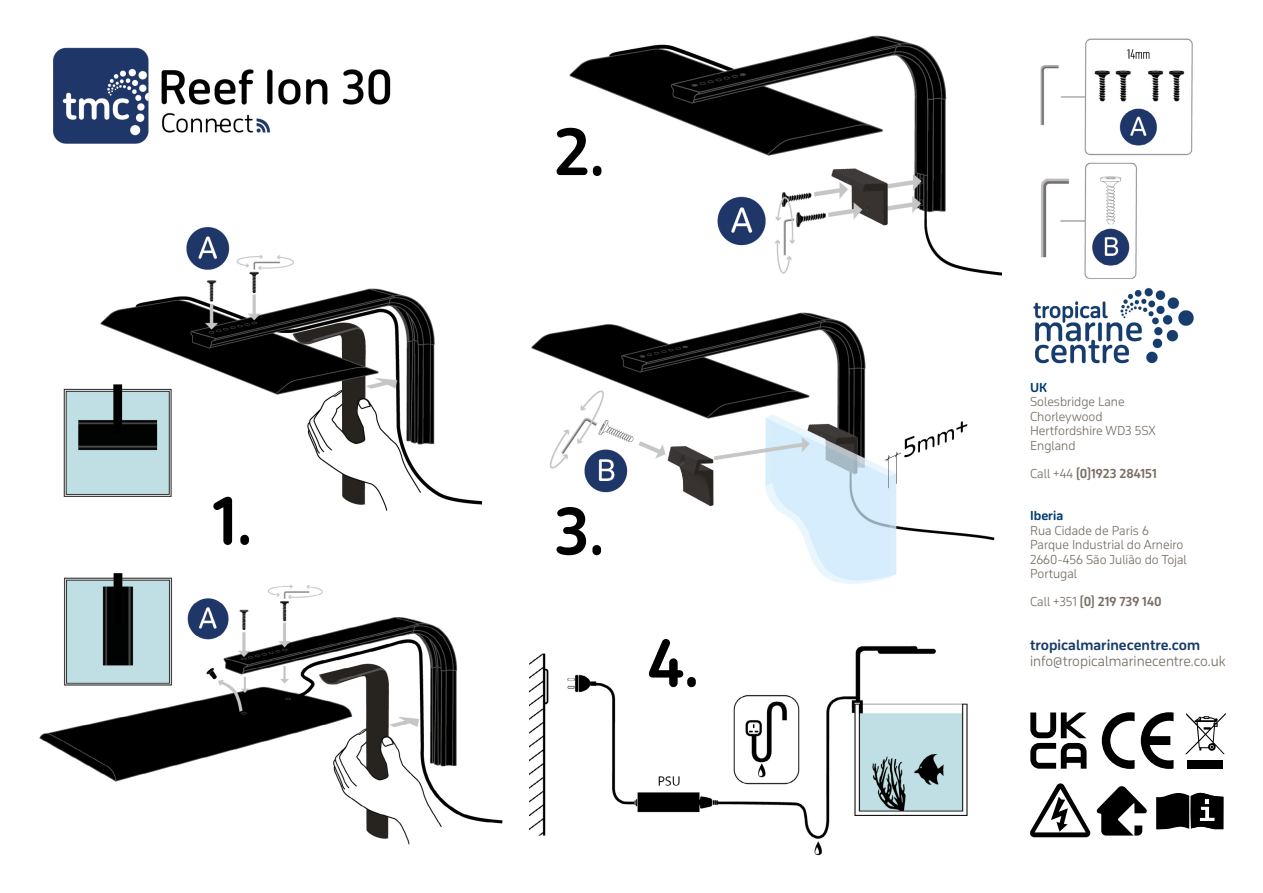
<style>
.page{position:relative;width:1263px;height:893px;background:#fff}
.page>*{position:absolute;margin:0;border:0;box-sizing:border-box;transform-origin:0 0}
.t1{font:61.5px "October Std Bld";color:#000}
.t2{font:300 13.5px "October Std";color:#786f65}
.t3{font:13.5px "October Std Bld";color:#183c6a}
.t4{font:300 12px/14.4px "October Std";color:#786f65}
.t5{font:12px "October Std Bld";color:#786f65}
.t6{font:12px "October Std Bld";color:#003a70}
.s1{font-family:"October Std";font-weight:300}
</style>
<div class="page">
<img style="left:100px;top:227px;width:382px;height:284px">
<img style="left:53px;top:47px;width:338px;height:97px">
<img style="left:569px;top:35px;width:432px;height:241px">
<img style="left:531px;top:312px;width:464px;height:272px">
<img style="left:529px;top:646px;width:439px;height:210px">
<img style="left:1033px;top:287px;width:161px;height:77px">
<svg style="left:1156px;top:793px;width:67px;height:36px;background:#252525"></svg>
<svg style="left:1102px;top:712px;width:32px;height:57px"></svg>
<svg style="left:1141px;top:712px;width:32px;height:57px"></svg>
<svg style="left:1185px;top:713px;width:41px;height:41px"></svg>
<div style="left:1187px;top:760px;width:36px;height:9px;background:#000"></div>
<svg style="left:1097px;top:786px;width:50px;height:50px"></svg>
<svg style="left:1030px;top:712px;width:56px;height:57px"></svg>
<svg style="left:1030px;top:783px;width:60px;height:54px"></svg>
<img style="left:39px;top:584px;width:464px;height:260px">
<img style="left:62px;top:573px;width:111px;height:115px">
<img style="left:63px;top:382px;width:110px;height:116px">
<img style="left:1040px;top:38px;width:153px;height:241px">
<h1 class="t1" style="left:213px;top:479px;width:41px">1.</h1>
<h1 class="t1" style="left:554px;top:110px;width:52px">2.</h1>
<h1 class="t1" style="left:554px;top:490px;width:51px">3.</h1>
<h1 class="t1" style="left:648px;top:621px;width:53px">4.</h1>
<p class="t6" style="left:1030px;top:379px;width:19px">UK</p>
<p class="t4" style="left:1030px;top:395px;width:127px">Solesbridge Lane<br>Chorleywood<br>Hertfordshire WD3 5SX<br>England</p>
<p class="t5" style="left:1030px;top:466px;width:128px"><span class="s1">Call +44</span> (0)1923 284151</p>
<p class="t6" style="left:1030px;top:508px;width:35px">Iberia</p>
<p class="t4" style="left:1030px;top:523px;width:158px">Rua Cidade de Paris 6<br>Parque Industrial do Arneiro<br>2660-456 São Julião do Tojal<br>Portugal</p>
<p class="t5" style="left:1030px;top:594px;width:133px"><span class="s1">Call +351</span> (0) 219 739 140</p>
<p class="t3" style="left:1030px;top:636px;width:171px">tropicalmarinecentre.com</p>
<p class="t2" style="left:1030px;top:652px;width:197px">info@tropicalmarinecentre.co.uk</p>
</div>
